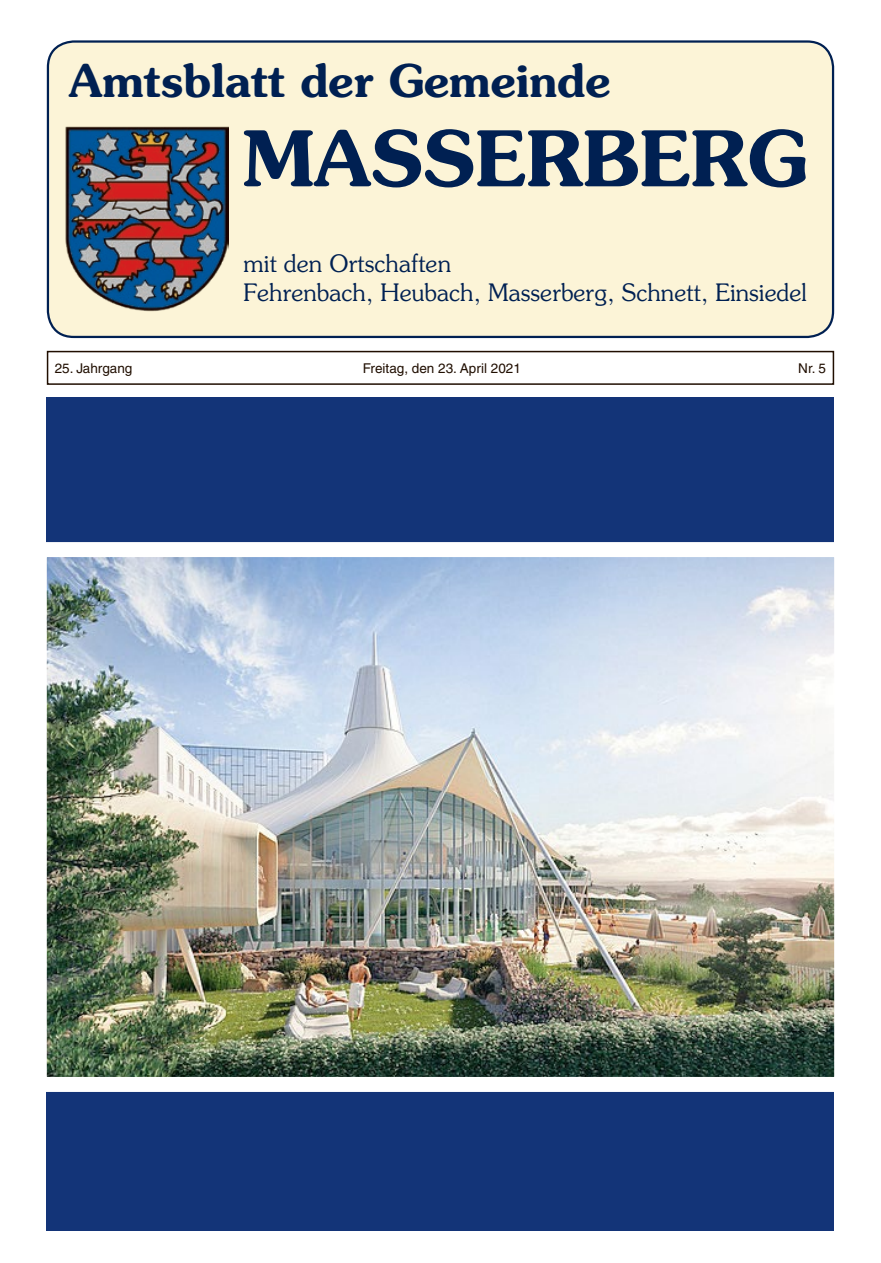
<style>
.page{position:relative;width:881px;height:1263px;background:#fff}
.page>*{position:absolute;margin:0;border:0;box-sizing:border-box;transform-origin:0 0}
.t1{font:600 76.5px "Souvenir LT";color:#002052}
.t2{font:600 45px "Souvenir LT";color:#002052}
.t3{font:300 24px/28.8px "Souvenir LT";color:#002052}
.t4{font:13.5px "Helvetica LT";color:#200e00}
</style>
<div class="page">
<div style="left:47px;top:351px;width:786px;height:34px;border:2px solid #200e00"></div>
<div style="left:48px;top:42px;width:784px;height:295px;background:#fcf4d7;border-radius:26px"></div>
<div style="left:47px;top:40px;width:786px;height:298px;border:2px solid #002052;border-radius:26px"></div>
<img style="left:65px;top:127px;width:163px;height:185px">
<div style="left:47px;top:398px;width:786px;height:833px;background:#133478"></div>
<img style="left:46px;top:535px;width:789px;height:564px">
<h2 class="t2" style="left:69px;top:52px;width:542px">Amtsblatt der Gemeinde</h2>
<h1 class="t1" style="left:243px;top:111px;width:564px">MASSERBERG</h1>
<p class="t3" style="left:243px;top:249px;width:564px">mit den Ortschaften<br>Fehrenbach, Heubach, Masserberg, Schnett, Einsiedel</p>
<p class="t4" style="left:55px;top:360px;width:79px">25. Jahrgang</p>
<p class="t4" style="left:363px;top:360px;width:159px">Freitag, den 23. April 2021</p>
<p class="t4" style="left:798px;top:360px;width:29px">Nr. 5</p>
</div>
